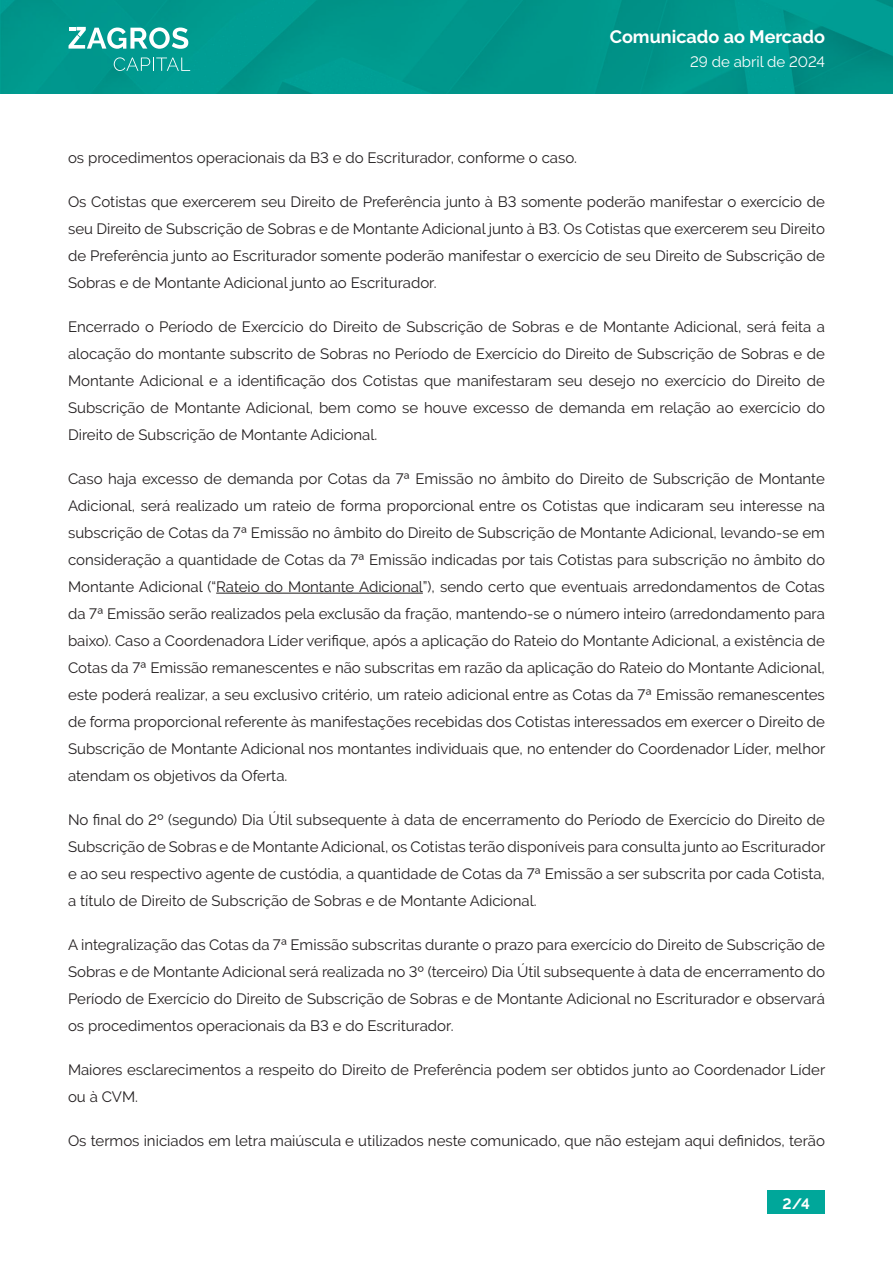
<style>
.page{position:relative;width:893px;height:1263px;background:#fff}
.page>*{position:absolute;margin:0;border:0;box-sizing:border-box;transform-origin:0 0}
.t1{font:700 18px "Raleway";color:#fff}
.t2{font:15px/27px "Raleway";color:#231f20;text-align:justify}
.t3{font:15px "Raleway";color:#fff}
.t4{font:700 15px "Raleway";color:#fff}
</style>
<div class="page">
<img style="left:0;top:0;width:893px;height:94px">
<svg style="left:114px;top:57px;width:76px;height:14px"></svg>
<svg style="left:69px;top:27px;width:119px;height:22px"></svg>
<div style="left:767px;top:1191px;width:58px;height:23px;background:#00a79a"></div>
<hr style="left:216px;top:593px;width:207px;height:1px;background:#231f20">
<p class="t1" style="left:610px;top:27px;width:217px">Comunicado ao Mercado</p>
<p class="t3" style="left:690px;top:53px;width:136px">29 de abril de 2024</p>
<p class="t2" style="left:68px;top:144px;width:511px">os procedimentos operacionais da B3 e do Escriturador, conforme o caso.</p>
<p class="t2" style="left:68px;top:188px;width:758px">Os Cotistas que exercerem seu Direito de Preferência junto à B3 somente poderão manifestar o exercício de seu Direito de Subscrição de Sobras e de Montante Adicional junto à B3. Os Cotistas que exercerem seu Direito de Preferência junto ao Escriturador somente poderão manifestar o exercício de seu Direito de Subscrição de Sobras e de Montante Adicional junto ao Escriturador.</p>
<p class="t2" style="left:68px;top:313px;width:758px">Encerrado o Período de Exercício do Direito de Subscrição de Sobras e de Montante Adicional, será feita a alocação do montante subscrito de Sobras no Período de Exercício do Direito de Subscrição de Sobras e de Montante Adicional e a identificação dos Cotistas que manifestaram seu desejo no exercício do Direito de Subscrição de Montante Adicional, bem como se houve excesso de demanda em relação ao exercício do Direito de Subscrição de Montante Adicional.</p>
<p class="t2" style="left:68px;top:465px;width:759px">Caso haja excesso de demanda por Cotas da 7ª Emissão no âmbito do Direito de Subscrição de Montante Adicional, será realizado um rateio de forma proporcional entre os Cotistas que indicaram seu interesse na subscrição de Cotas da 7ª Emissão no âmbito do Direito de Subscrição de Montante Adicional, levando-se em consideração a quantidade de Cotas da 7ª Emissão indicadas por tais Cotistas para subscrição no âmbito do Montante Adicional (“Rateio do Montante Adicional”), sendo certo que eventuais arredondamentos de Cotas da 7ª Emissão serão realizados pela exclusão da fração, mantendo-se o número inteiro (arredondamento para baixo). Caso a Coordenadora Líder verifique, após a aplicação do Rateio do Montante Adicional, a existência de Cotas da 7ª Emissão remanescentes e não subscritas em razão da aplicação do Rateio do Montante Adicional, este poderá realizar, a seu exclusivo critério, um rateio adicional entre as Cotas da 7ª Emissão remanescentes de forma proporcional referente às manifestações recebidas dos Cotistas interessados em exercer o Direito de Subscrição de Montante Adicional nos montantes individuais que, no entender do Coordenador Líder, melhor atendam os objetivos da Oferta.</p>
<p class="t2" style="left:68px;top:806px;width:759px">No final do 2º (segundo) Dia Útil subsequente à data de encerramento do Período de Exercício do Direito de Subscrição de Sobras e de Montante Adicional, os Cotistas terão disponíveis para consulta junto ao Escriturador e ao seu respectivo agente de custódia, a quantidade de Cotas da 7ª Emissão a ser subscrita por cada Cotista, a título de Direito de Subscrição de Sobras e de Montante Adicional.</p>
<p class="t2" style="left:68px;top:931px;width:758px">A integralização das Cotas da 7ª Emissão subscritas durante o prazo para exercício do Direito de Subscrição de Sobras e de Montante Adicional será realizada no 3º (terceiro) Dia Útil subsequente à data de encerramento do Período de Exercício do Direito de Subscrição de Sobras e de Montante Adicional no Escriturador e observará os procedimentos operacionais da B3 e do Escriturador.</p>
<p class="t2" style="left:68px;top:1056px;width:759px">Maiores esclarecimentos a respeito do Direito de Preferência podem ser obtidos junto ao Coordenador Líder ou à CVM.</p>
<p class="t2" style="left:68px;top:1127px;width:758px">Os termos iniciados em letra maiúscula e utilizados neste comunicado, que não estejam aqui definidos, terão</p>
<p class="t4" style="left:782px;top:1195px;width:29px">2/4</p>
</div>
